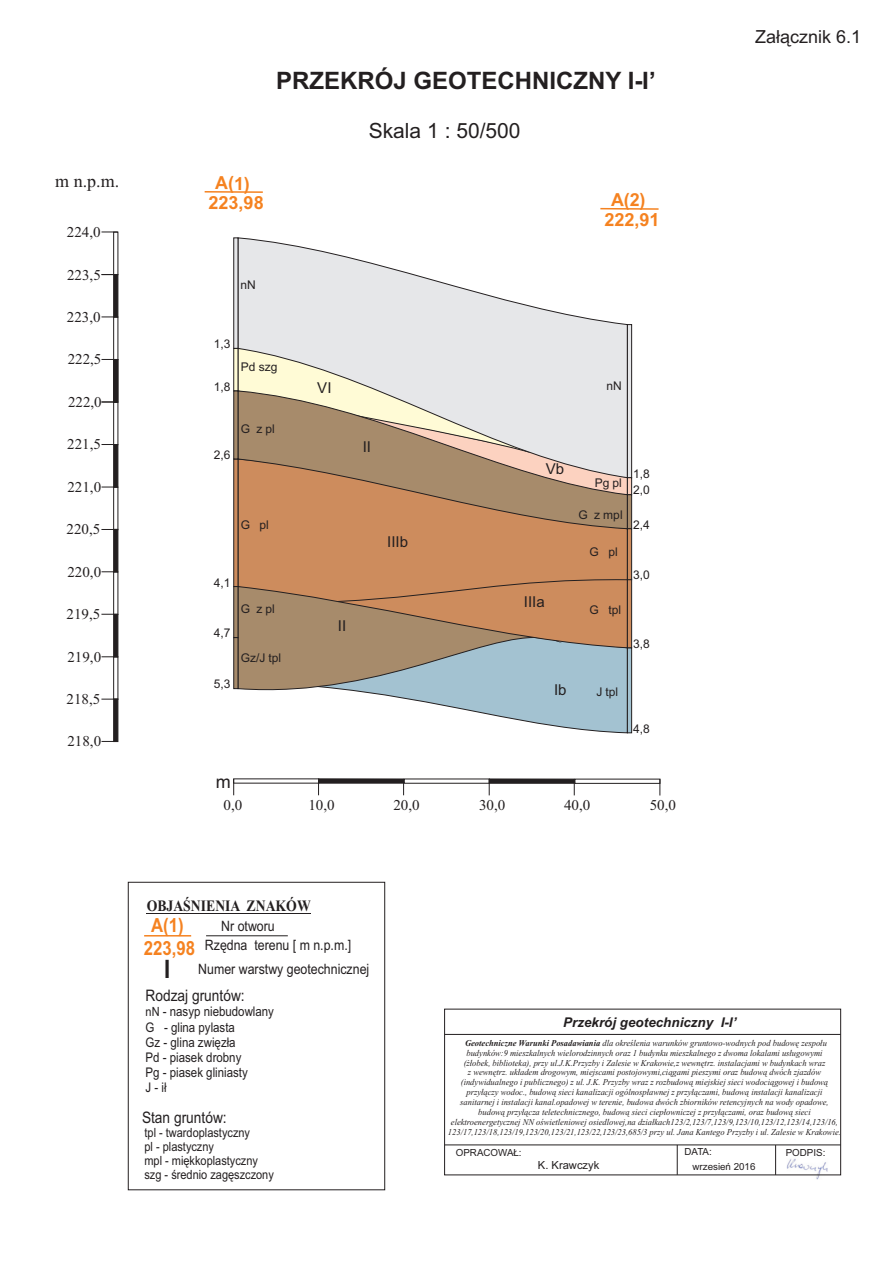
<style>
.page{position:relative;width:893px;height:1263px;background:#fff}
.page>*{position:absolute;margin:0;border:0;box-sizing:border-box;transform-origin:0 0}
.t1{font:700 25.35px "Arial";color:#231f20;scale:.87 1}
.t2{font:700 24px "Arial";color:#231f20}
.t3{font:21px "Arial";color:#231f20}
.t4{font:700 19.5px "Arial";color:#f58220;scale:.86 1}
.t5{font:700 19.35px "Arial";color:#f58220;scale:.86 1}
.t6{font:700 18.15px "Arial";letter-spacing:-.005em;color:#f58220}
.t7{font:18px "Arial";color:#231f20}
.t8{font:700 18px "Arial";color:#f58220}
.t9{font:18px "Times New Roman";color:#231f20}
.t10{font:15.9px "Arial";color:#231f20;scale:.87 1}
.t11{font:700 15.9px "Times New Roman";color:#231f20;scale:.87 1}
.t12{font:15px "Times New Roman";color:#231f20}
.t13{font:15px "Arial";color:#231f20}
.t14{font:14.25px/23.5px "Arial";color:#231f20;scale:.87 1}
.t15{font:italic 700 13.5px "Arial";color:#231f20}
.t16{font:13.35px/14.9px "Arial";color:#231f20;scale:.87 1}
.t17{font:12.75px/14.1px "Arial";color:#231f20;scale:.87 1}
.t18{font:12px "Arial";color:#231f20}
.t19{font:11.1px "Arial";color:#231f20}
.t20{font:9.75px/14.7px "Arial";color:#231f20}
.t21{font:italic 8.85px/9.9px "Times New Roman";color:#231f20;text-align:center;scale:.95 1}
.s1{font-size:12.75px}
.s2{font-weight:700}
</style>
<div class="page">
<div style="left:113px;top:317px;width:5px;height:43px;border:1px solid #231f20"></div>
<div style="left:113px;top:487px;width:5px;height:43px;border:1px solid #231f20"></div>
<svg style="left:101px;top:444px;width:18px;height:44px"></svg>
<div style="left:113px;top:402px;width:5px;height:43px;border:1px solid #231f20"></div>
<svg style="left:101px;top:359px;width:18px;height:44px"></svg>
<svg style="left:101px;top:274px;width:18px;height:44px"></svg>
<svg style="left:101px;top:232px;width:12px;height:1px"></svg>
<div style="left:113px;top:232px;width:5px;height:43px;border:1px solid #231f20"></div>
<div style="left:113px;top:571px;width:5px;height:44px;border:1px solid #231f20"></div>
<svg style="left:101px;top:529px;width:18px;height:44px"></svg>
<svg style="left:101px;top:614px;width:18px;height:44px"></svg>
<hr style="left:205px;top:191px;width:58px;height:2px;background:#f58220">
<hr style="left:600px;top:208px;width:59px;height:2px;background:#f58220">
<svg style="left:318px;top:778px;width:86px;height:17px"></svg>
<svg style="left:233px;top:779px;width:1px;height:16px"></svg>
<svg style="left:489px;top:778px;width:86px;height:17px"></svg>
<div style="left:404px;top:779px;width:86px;height:5px;border:1px solid #231f20"></div>
<div style="left:575px;top:779px;width:85px;height:5px;border:1px solid #231f20"></div>
<div style="left:113px;top:656px;width:5px;height:44px;border:1px solid #231f20"></div>
<svg style="left:101px;top:698px;width:18px;height:44px"></svg>
<div style="left:128px;top:882px;width:257px;height:308px;border:1px solid #231f20"></div>
<hr style="left:144px;top:935px;width:47px;height:1px;background:#f58220">
<hr style="left:147px;top:913px;width:164px;height:1px;background:#231f20">
<hr style="left:206px;top:935px;width:82px;height:1px;background:#231f20">
<img style="left:786px;top:1158px;width:42px;height:22px">
<hr style="left:445px;top:1034px;width:396px;height:1px;background:#231f20">
<hr style="left:445px;top:1144px;width:396px;height:1px;background:#231f20">
<hr style="left:677px;top:1145px;width:1px;height:30px;background:#231f20">
<hr style="left:775px;top:1145px;width:1px;height:30px;background:#231f20">
<svg style="left:233px;top:238px;width:399px;height:495px;background:#cdb9a8"></svg>
<h3 class="t9" style="left:55px;top:174px;width:66px">m n.p.m.</h3>
<h3 class="t12" style="left:67px;top:226px;width:35px">224,0</h3>
<h3 class="t12" style="left:67px;top:269px;width:35px">223,5</h3>
<h3 class="t12" style="left:67px;top:311px;width:35px">223,0</h3>
<h3 class="t12" style="left:68px;top:354px;width:35px">222,5</h3>
<h3 class="t12" style="left:68px;top:396px;width:35px">222,0</h3>
<h3 class="t12" style="left:67px;top:439px;width:35px">221,5</h3>
<h3 class="t12" style="left:67px;top:481px;width:35px">221,0</h3>
<h3 class="t12" style="left:67px;top:524px;width:35px">220,5</h3>
<h3 class="t12" style="left:67px;top:566px;width:35px">220,0</h3>
<h3 class="t12" style="left:67px;top:609px;width:35px">219,5</h3>
<h3 class="t12" style="left:67px;top:651px;width:35px">219,0</h3>
<h3 class="t12" style="left:67px;top:694px;width:35px">218,5</h3>
<h3 class="t12" style="left:67px;top:736px;width:35px">218,0</h3>
<h2 class="t2" style="left:276px;top:72px;width:381px">PRZEKRÓJ GEOTECHNICZNY I-I’</h2>
<h3 class="t3" style="left:369px;top:122px;width:153px">Skala 1 : 50/500</h3>
<h3 class="t8" style="left:215px;top:176px;width:36px">A(1)</h3>
<h3 class="t6" style="left:209px;top:196px;width:57px">223,98</h3>
<h3 class="t8" style="left:611px;top:193px;width:36px">A(2)</h3>
<h3 class="t6" style="left:604px;top:213px;width:57px">222,91</h3>
<h3 class="t18" style="left:240px;top:281px;width:17px">nN</h3>
<h3 class="t18" style="left:214px;top:340px;width:18px">1,3</h3>
<h3 class="t18" style="left:214px;top:382px;width:18px">1,8</h3>
<h3 class="t18" style="left:241px;top:362px;width:38px">Pd szg</h3>
<h3 class="t18" style="left:214px;top:450px;width:18px">2,6</h3>
<h3 class="t18" style="left:241px;top:424px;width:36px">G zpl</h3>
<h3 class="t18" style="left:241px;top:521px;width:30px">G pl</h3>
<h3 class="t18" style="left:214px;top:578px;width:18px">4,1</h3>
<h3 class="t18" style="left:214px;top:628px;width:18px">4,7</h3>
<h3 class="t18" style="left:214px;top:679px;width:18px">5,3</h3>
<h3 class="t18" style="left:241px;top:604px;width:36px">G zpl</h3>
<h3 class="t18" style="left:241px;top:654px;width:42px">Gz/J tpl</h3>
<h3 class="t13" style="left:317px;top:382px;width:16px">VI</h3>
<h3 class="t13" style="left:363px;top:441px;width:10px">II</h3>
<h3 class="t13" style="left:338px;top:620px;width:10px">II</h3>
<h3 class="t13" style="left:387px;top:536px;width:22px">IIIb</h3>
<h3 class="t18" style="left:606px;top:381px;width:17px">nN</h3>
<h3 class="t13" style="left:546px;top:464px;width:20px">Vb</h3>
<h3 class="t13" style="left:524px;top:596px;width:22px">IIIa</h3>
<h3 class="t18" style="left:595px;top:478px;width:29px">Pg pl</h3>
<h3 class="t18" style="left:578px;top:510px;width:46px">G z mpl</h3>
<h3 class="t18" style="left:589px;top:547px;width:30px">G pl</h3>
<h3 class="t18" style="left:589px;top:605px;width:33px">G tpl</h3>
<h3 class="t18" style="left:633px;top:469px;width:18px">1,8</h3>
<h3 class="t18" style="left:633px;top:486px;width:18px">2,0</h3>
<h3 class="t18" style="left:633px;top:520px;width:18px">2,4</h3>
<h3 class="t18" style="left:633px;top:571px;width:18px">3,0</h3>
<h3 class="t18" style="left:633px;top:639px;width:18px">3,8</h3>
<h3 class="t13" style="left:554px;top:684px;width:14px">Ib</h3>
<h3 class="t18" style="left:597px;top:687px;width:23px">J tpl</h3>
<h3 class="t18" style="left:633px;top:724px;width:18px">4,8</h3>
<h3 class="t7" style="left:216px;top:775px;width:16px">m</h3>
<h3 class="t12" style="left:224px;top:799px;width:20px">0,0</h3>
<h3 class="t12" style="left:308px;top:799px;width:28px">10,0</h3>
<h3 class="t12" style="left:393px;top:799px;width:28px">20,0</h3>
<h3 class="t12" style="left:479px;top:799px;width:28px">30,0</h3>
<h3 class="t12" style="left:564px;top:799px;width:28px">40,0</h3>
<h3 class="t12" style="left:650px;top:799px;width:28px">50,0</h3>
<h3 class="t7" style="left:755px;top:30px;width:108px">Za³¹cznik 6.1</h3>
<h3 class="t11" style="left:147px;top:900px;width:190px">OBJAŒNIENIA ZNAKÓW</h3>
<h3 class="t5" style="left:151px;top:918px;width:39px">A(1)</h3>
<h3 class="t14" style="left:221px;top:916px;width:63px">Nr otworu</h3>
<h3 class="t14" style="left:198px;top:934px;width:198px;text-indent:7px">Rzêdna terenu [ m n.p.m.]<br>Numer warstwy geotechnicznej</h3>
<h3 class="t4" style="left:144px;top:940px;width:61px">223,98</h3>
<h1 class="t1" style="left:164px;top:960px;width:9px">I</h1>
<h3 class="t10" style="left:146px;top:989px;width:116px">Rodzaj gruntów:</h3>
<h3 class="t16" style="left:146px;top:1004px;width:149px;line-height:16.2px"><span class="s1">nN</span> - nasyp niebudowlany<br>G - glina pylasta</h3>
<h3 class="t16" style="left:146px;top:1036px;width:119px">Gz - glina zwiêz³a<br>Pd - piasek drobny<br>Pg - piasek gliniasty<br>J-i³</h3>
<h3 class="t10" style="left:142px;top:1111px;width:99px">Stan gruntów:</h3>
<h3 class="t17" style="left:144px;top:1126px;width:150px">tpl - twardoplastyczny<br>pl - plastyczny<br>mpl - miêkkoplastyczny szg - œrednio zagêszczony</h3>
<h3 class="t15" style="left:563px;top:1017px;width:175px">Przekrój geotechniczny I-I’</h3>
<p class="t21" style="left:448px;top:1039px;width:415px"><span class="s2">Geotechniczne Warunki Posadawiania</span> dla okreœlenia warunków gruntowo-wodnych pod budowê zespo³u budynków:9 mieszkalnych wielorodzinnych oraz 1 budynku mieszkalnego z dwoma lokalami us³ugowymi<br>(¿³obek, biblioteka), przy ul.J.K.Przyzby i Zalesie w Krakowie,z wewnêtrz. instalacjami w budynkach wraz<br>z wewnêtrz. uk³adem drogowym, miejscami postojowymi,ci¹gami pieszymi oraz budow¹ dwóch zjazdów (indywidualnego i publicznego) z ul. J.K. Przyzby wraz z rozbudow¹ miejskiej sieci wodoci¹gowej i budow¹ przy³¹czy wodoc., budow¹ sieci kanalizacji ogólnosp³awnej z przy³¹czami, budow¹ instalacji kanalizacji<br>sanitarnej i instalacji kanal.opadowej w terenie, budowa dwóch zbiorników retencyjnych na wody opadowe, budow¹ przy³¹cza teletechnicznego, budow¹ sieci ciep³owniczej z przy³¹czami, oraz budow¹ sieci elektroenergetycznej NN oœwietleniowej osiedlowej,na dzia³kach123/2,123/7,123/9,123/10,123/12,123/14,123/16, 123/17,123/18,123/19,123/20,123/21,123/22,123/23,685/3 przy ul. Jana Kantego Przyzby i ul. Zalesie w Krakowie.</p>
<p class="t20" style="left:456px;top:1146px;width:67px">OPRACOWA£:</p>
<p class="t19" style="left:538px;top:1161px;width:63px">K. Krawczyk</p>
<p class="t20" style="left:692px;top:1145px;width:64px;text-indent:-8px">DATA:<br>wrzesieñ 2016</p>
<p class="t20" style="left:786px;top:1146px;width:41px">PODPIS:</p>
</div>
